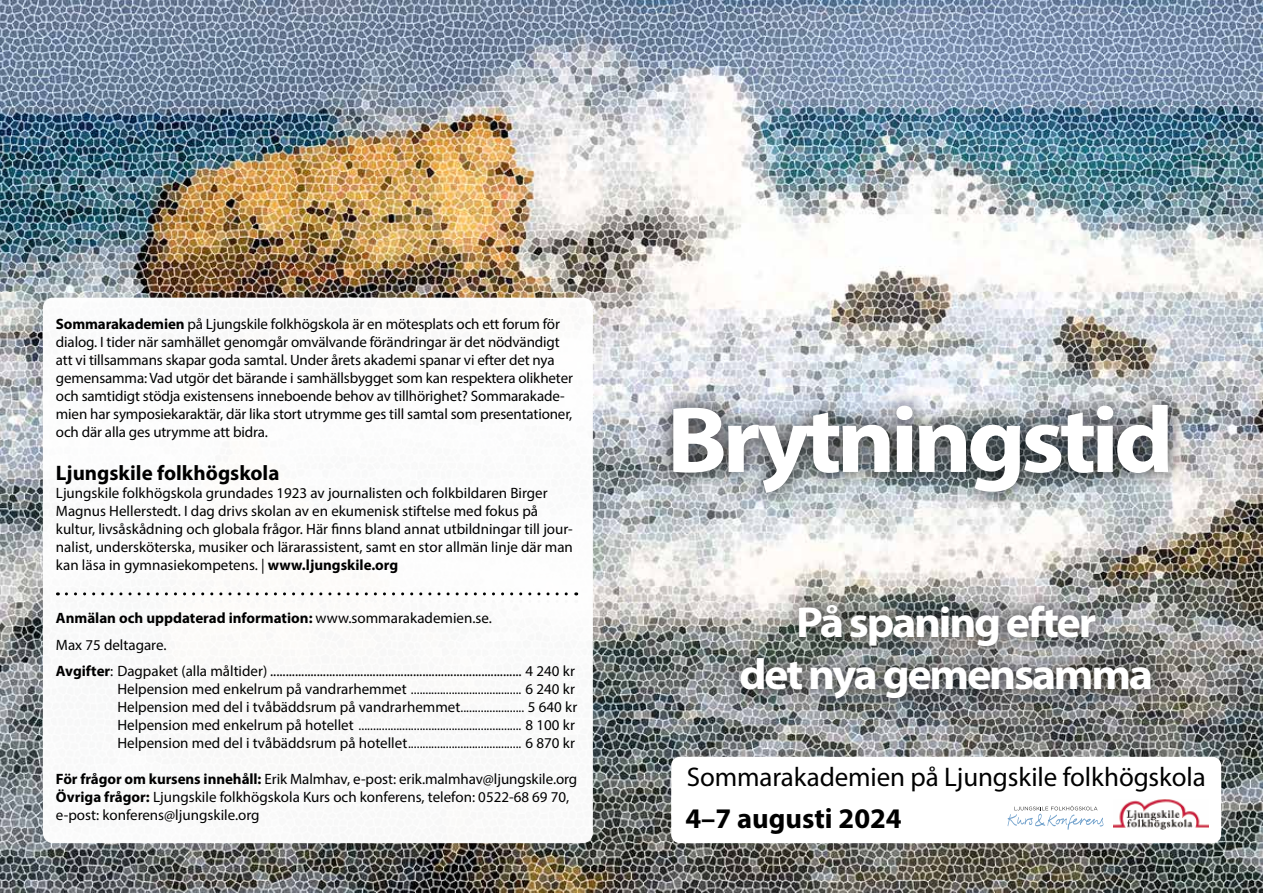
<style>
.page{position:relative;width:1263px;height:893px;background:#fff}
.page>*{position:absolute;margin:0;border:0;box-sizing:border-box;transform-origin:0 0}
.t1{font:700 94.5px "Myriad Pro";letter-spacing:-.05em;color:#fff;scale:1.06 1}
.t2{font:700 43.5px/52.2px "Myriad Pro";letter-spacing:-.05em;color:#fff;text-align:center;scale:1.06 1}
.t3{font:700 28.5px "Myriad Pro";color:#000}
.t4{font:27px "Myriad Pro";letter-spacing:-.005em;color:#000}
.t5{font:700 21px "Myriad Pro";color:#000}
.t6{font:15px/18px "Myriad Pro";letter-spacing:-.005em;color:#000}
.t7{font:condensed 15px/18px "Myriad Pro";color:#000}
.s1{font-weight:700}
.s2{font-stretch:condensed}
.s3{font-stretch:normal}
</style>
<div class="page">
<img style="left:0;top:0;width:1263px;height:893px">
<div style="left:671px;top:757px;width:550px;height:86px;background:#fff;border-radius:9px"></div>
<img style="left:1113px;top:799px;width:96px;height:30px">
<svg style="left:1007px;top:806px;width:96px;height:24px"></svg>
<div style="left:723px;top:587px;width:446px;height:129px;background:#000;opacity:.83"></div>
<div style="left:654px;top:387px;width:532px;height:124px;background:#000;opacity:.83"></div>
<div style="left:43px;top:298px;width:550px;height:545px;background:#fff;border-radius:10px"></div>
<svg style="left:66px;top:592px;width:511px;height:4px"></svg>
<p class="t6" style="left:56px;top:315px;width:518px"><span class="s1">Sommarakademien</span> på Ljungskile folkhögskola är en mötesplats och ett forum för dialog. I tider när samhället genomgår omvälvande förändringar är det nödvändigt att vi tillsammans skapar goda samtal. Under årets akademi spanar vi efter det nya gemensamma: Vad utgör det bärande i samhällsbygget som kan respektera olikheter och samtidigt stödja existensens inneboende behov av tillhörighet? Sommarakade&shy;mien har symposiekaraktär, där lika stort utrymme ges till samtal som presentationer, och där alla ges utrymme att bidra.</p>
<h3 class="t5" style="left:56px;top:460px;width:225px">Ljungskile folkhögskola</h3>
<p class="t6" style="left:56px;top:484px;width:518px">Ljungskile folkhögskola grundades 1923 av journalisten och folkbildaren Birger Magnus Hellerstedt. I dag drivs skolan av en ekumenisk stiftelse med fokus på kultur, livsåskådning och globala frågor. Här finns bland annat utbildningar till jour&shy;nalist, undersköterska, musiker och lärarassistent, samt en stor allmän linje där man kan läsa in gymnasiekompetens. | <span class="s1">www.ljungskile.org</span></p>
<p class="t6" style="left:56px;top:605px;width:521px;line-height:26.5px"><span class="s1">Anmälan och uppdaterad information:</span> www.sommarakademien.se.<br>Max 75 deltagare.<br><span class="s1">Avgifter</span>: Dagpaket (alla måltider) ................................................................................. 4 240 kr</p>
<p class="t6" style="left:117px;top:680px;width:459px">Helpension med enkelrum på vandrarhemmet <span class="s2">......................................</span> 6 240 kr<br>Helpension med del i tvåbäddsrum på vandrarhemmet</p>
<p class="t7" style="left:117px;top:698px;width:461px;text-indent:410px"><span class="s3">5 640 kr<br>Helpension med enkelrum på hotellet</span> ........................................................ <span class="s3">8 100 kr<br>Helpension med del i tvåbäddsrum på hotellet</span>....................................... <span class="s3">6 870 kr</span></p>
<p class="t6" style="left:56px;top:770px;width:523px"><span class="s1">För frågor om kursens innehåll:</span> Erik Malmhav, e-post: erik.malmhav@ljungskile.org<br><span class="s1">Övriga frågor:</span> Ljungskile folkhögskola Kurs och konferens, telefon: 0522-68 69 70, e-post: konferens@ljungskile.org</p>
<h1 class="t1" style="left:667px;top:378px;width:480px">Brytningstid</h1>
<h2 class="t2" style="left:739px;top:595px;width:392px">På spaning efter<br>det nya gemensamma</h2>
<h3 class="t4" style="left:687px;top:761px;width:520px">Sommarakademien på Ljungskile folkhögskola</h3>
<h3 class="t3" style="left:685px;top:799px;width:218px">4–7 augusti 2024</h3>
</div>
